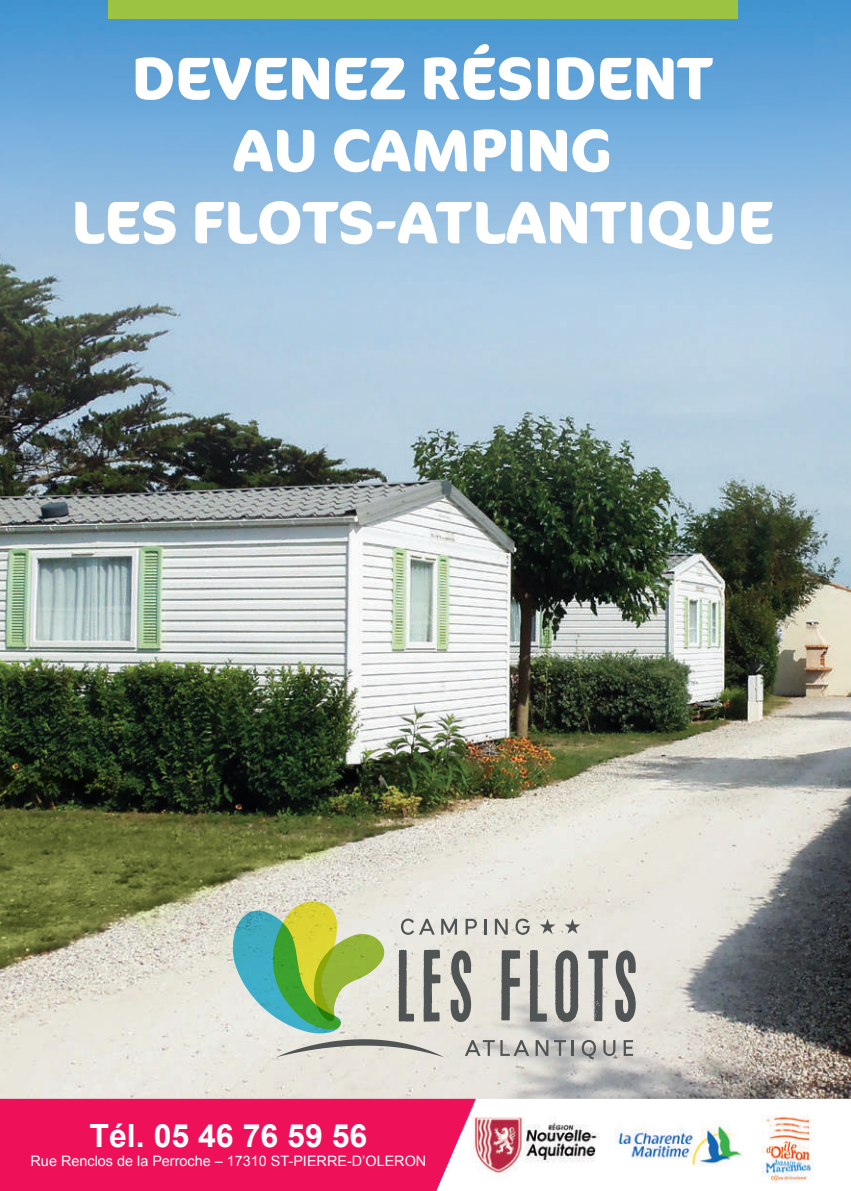
<style>
.page{position:relative;width:851px;height:1191px;background:#fff}
.page>*{position:absolute;margin:0;border:0;box-sizing:border-box;transform-origin:0 0}
.t1{font:700 60px/72px "Cocon";color:#fff;text-align:center}
.t2{font:700 32px "Arial";color:#fff}
.t3{font:14.4px "Arial";color:#fff}
</style>
<div class="page">
<img style="left:0;top:0;width:850px;height:1098px">
<div style="left:0;top:1098px;width:436px;height:93px;background:#ee1059"></div>
<svg style="left:436px;top:1098px;width:414px;height:93px"></svg>
<img style="left:471px;top:1109px;width:128px;height:71px">
<img style="left:615px;top:1121px;width:128px;height:47px">
<img style="left:761px;top:1107px;width:52px;height:75px">
<svg style="left:233px;top:901px;width:151px;height:132px;background:#9fc68e"></svg>
<svg style="left:398px;top:949px;width:16px;height:72px"></svg>
<svg style="left:423px;top:949px;width:17px;height:72px"></svg>
<svg style="left:450px;top:950px;width:21px;height:72px;background:#8d8e8a"></svg>
<svg style="left:501px;top:950px;width:19px;height:70px"></svg>
<svg style="left:529px;top:950px;width:17px;height:71px"></svg>
<svg style="left:555px;top:950px;width:26px;height:72px;background:#8d8d8b"></svg>
<svg style="left:588px;top:950px;width:20px;height:71px"></svg>
<svg style="left:615px;top:950px;width:20px;height:72px"></svg>
<svg style="left:401px;top:918px;width:33px;height:16px"></svg>
<svg style="left:441px;top:918px;width:16px;height:16px"></svg>
<svg style="left:465px;top:918px;width:12px;height:16px"></svg>
<svg style="left:484px;top:918px;width:2px;height:16px"></svg>
<svg style="left:495px;top:918px;width:12px;height:16px"></svg>
<svg style="left:515px;top:918px;width:14px;height:16px"></svg>
<svg style="left:564px;top:918px;width:16px;height:15px"></svg>
<svg style="left:539px;top:918px;width:16px;height:15px"></svg>
<svg style="left:276px;top:1039px;width:168px;height:18px;background:#c1c0b9"></svg>
<svg style="left:465px;top:1040px;width:29px;height:16px"></svg>
<svg style="left:500px;top:1040px;width:29px;height:16px"></svg>
<svg style="left:535px;top:1040px;width:13px;height:16px"></svg>
<svg style="left:554px;top:1040px;width:19px;height:16px"></svg>
<svg style="left:581px;top:1040px;width:15px;height:19px"></svg>
<svg style="left:603px;top:1040px;width:12px;height:16px"></svg>
<svg style="left:623px;top:1040px;width:10px;height:16px"></svg>
<div style="left:108px;top:0;width:629px;height:19px;background:#9dc342"></div>
<h1 class="t1" style="left:71px;top:44px;width:704px">DEVENEZ RÉSIDENT<br>AU CAMPING<br>LES FLOTS-ATLANTIQUE</h1>
<h2 class="t2" style="left:90px;top:1114px;width:279px">Tél. 05 46 76 59 56</h2>
<p class="t3" style="left:31px;top:1151px;width:397px">Rue Renclos de la Perroche – 17310 ST-PIERRE-D’OLERON</p>
</div>
